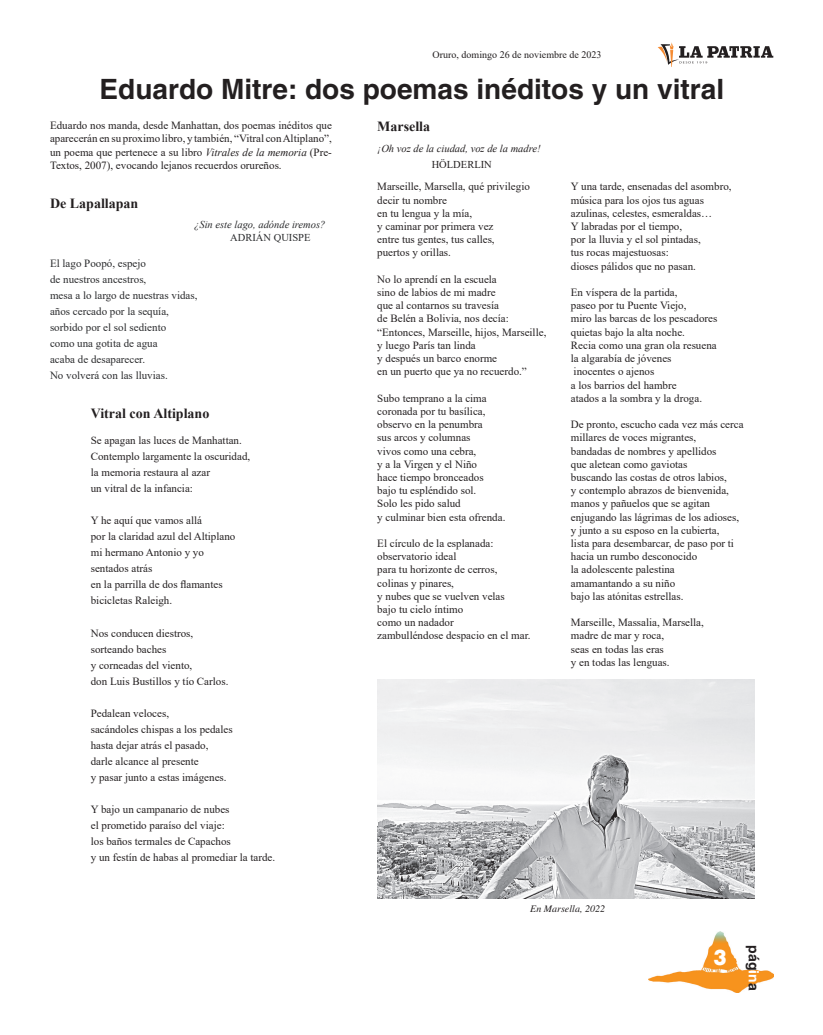
<style>
.page{position:relative;width:823px;height:1035px;background:#fff}
.page>*{position:absolute;margin:0;border:0;box-sizing:border-box;transform-origin:0 0}
.t1{font:700 28px "Helvetica";color:#231f20}
.t2{font:900 22px "Helvetica";color:#fff;scale:.9 1}
.t3{font:700 14px "Times New Roman";color:#231f20}
.t4{font:700 14px "Helvetica";color:#231f20}
.t5{font:11px/13.2px "Times New Roman";color:#231f20}
.t6{font:11px/16px "Times New Roman";color:#2a2b2d}
.t7{font:italic 10.5px "Times New Roman";color:#231f20}
.t8{font:italic 10.5px "Times New Roman";color:#2a2b2d}
.t9{font:10.5px "Times New Roman";color:#2a2b2d}
.t10{font:10.5px "Times New Roman";color:#231f20}
.t11{font:10px "Times New Roman";color:#231f20}
.t12{font:italic 10px "Times";color:#231f20}
.s1{font-style:italic}
.s2{color:#fff}
</style>
<div class="page">
<svg style="left:657px;top:43px;width:115px;height:23px"></svg>
<img style="left:648px;top:931px;width:124px;height:61px">
<img style="left:377px;top:679px;width:377px;height:219px">
<p class="t11" style="left:432px;top:47px;width:170px">Oruro, domingo 26 de noviembre de 2023</p>
<h1 class="t1" style="left:99px;top:72px;width:625px">Eduardo Mitre: dos poemas inéditos y un vitral</h1>
<p class="t5" style="left:50px;top:119px;width:283px;text-align:justify">Eduardo nos manda, desde Manhattan, dos poemas inéditos que aparecerán en su proximo libro, y también, “Vitral con Altiplano”, un poema que pertenece a su libro <span class="s1">Vitrales de la memoria</span> (Pre-Textos, 2007), evocando lejanos recuerdos orureños.</p>
<p class="t3" style="left:50px;top:193px;width:90px">De Lapallapan</p>
<p class="t8" style="left:194px;top:217px;width:133px">¿Sin este lago, adónde iremos?</p>
<p class="t9" style="left:230px;top:230px;width:82px">ADRIÁN QUISPE</p>
<p class="t6" style="left:50px;top:255px;width:149px">El lago Poopó, espejo<br>de nuestros ancestros,<br>mesa a lo largo de nuestras vidas, años cercado por la sequía, sorbido por el sol sediento<br>como una gotita de agua<br>acaba de desaparecer.<br>No volverá con las lluvias.</p>
<p class="t3" style="left:377px;top:116px;width:54px">Marsella</p>
<p class="t7" style="left:377px;top:142px;width:165px">¡Oh voz de la ciudad, voz de la madre!</p>
<p class="t10" style="left:431px;top:157px;width:62px">HÖLDERLIN</p>
<p class="t5" style="left:377px;top:180px;width:154px">Marseille, Marsella, qué privilegio decir tu nombre<br>en tu lengua y la mía,<br>y caminar por primera vez<br>entre tus gentes, tus calles,<br>puertos y orillas.</p>
<p class="t5" style="left:377px;top:272px;width:170px">No lo aprendí en la escuela<br>sino de labios de mi madre<br>que al contarnos su travesía<br>de Belén a Bolivia, nos decía: “Entonces, Marseille, hijos, Marseille, y luego París tan linda<br>y después un barco enorme<br>en un puerto que ya no recuerdo.”</p>
<p class="t5" style="left:377px;top:391px;width:129px">Subo temprano a la cima coronada por tu basílica, observo en la penumbra<br>sus arcos y columnas<br>vivos como una cebra,<br>y a la Virgen y el Niño<br>hace tiempo bronceados bajo tu espléndido sol.<br>Solo les pido salud<br>y culminar bien esta ofrenda.</p>
<p class="t5" style="left:377px;top:536px;width:155px">El círculo de la esplanada: observatorio ideal<br>para tu horizonte de cerros, colinas y pinares,<br>y nubes que se vuelven velas<br>bajo tu cielo íntimo<br>como un nadador<br>zambulléndose despacio en el mar.</p>
<p class="t5" style="left:570px;top:180px;width:162px">Y una tarde, ensenadas del asombro, música para los ojos tus aguas azulinas, celestes, esmeraldas…<br>Y labradas por el tiempo,<br>por la lluvia y el sol pintadas,<br>tus rocas majestuosas:<br>dioses pálidos que no pasan.</p>
<p class="t5" style="left:570px;top:285px;width:148px">En víspera de la partida,<br>paseo por tu Puente Viejo,<br>miro las barcas de los pescadores quietas bajo la alta noche.<br>Recia como una gran ola resuena la algarabía de jóvenes<br>inocentes o ajenos<br>a los barrios del hambre<br>atados a la sombra y la droga.</p>
<p class="t5" style="left:570px;top:417px;width:174px">De pronto, escucho cada vez más cerca millares de voces migrantes,<br>bandadas de nombres y apellidos<br>que aletean como gaviotas<br>buscando las costas de otros labios,<br>y contemplo abrazos de bienvenida, manos y pañuelos que se agitan enjugando las lágrimas de los adioses, y junto a su esposo en la cubierta,<br>lista para desembarcar, de paso por ti hacia un rumbo desconocido<br>la adolescente palestina<br>amamantando a su niño<br>bajo las atónitas estrellas.</p>
<p class="t5" style="left:570px;top:615px;width:134px">Marseille, Massalia, Marsella, madre de mar y roca,<br>seas en todas las eras<br>y en todas las lenguas.</p>
<p class="t3" style="left:91px;top:403px;width:120px">Vitral con Altiplano</p>
<p class="t5" style="left:91px;top:432px;width:161px;line-height:16px">Se apagan las luces de Manhattan.<br>Contemplo largamente la oscuridad, la memoria restaura al azar<br>un vitral de la infancia:</p>
<p class="t5" style="left:91px;top:512px;width:146px;line-height:16px">Y he aquí que vamos allá<br>por la claridad azul del Altiplano mi hermano Antonio y yo sentados atrás<br>en la parrilla de dos flamantes bicicletas Raleigh.</p>
<p class="t5" style="left:91px;top:624px;width:139px;line-height:16px">Nos conducen diestros, sorteando baches<br>y corneadas del viento,<br>don Luis Bustillos y tío Carlos.</p>
<p class="t5" style="left:91px;top:704px;width:143px;line-height:16px">Pedalean veloces,<br>sacándoles chispas a los pedales hasta dejar atrás el pasado, darle alcance al presente<br>y pasar junto a estas imágenes.</p>
<p class="t5" style="left:91px;top:801px;width:186px;line-height:16px">Y bajo un campanario de nubes<br>el prometido paraíso del viaje:<br>los baños termales de Capachos<br>y un festín de habas al promediar la tarde.</p>
<p class="t12" style="left:530px;top:903px;width:76px">En Marsella, 2022</p>
<h2 class="t2" style="left:713px;top:944px;width:16px">3</h2>
<p class="t4" style="left:761px;top:945px;width:47px;rotate:90deg">pág<span class="s2">in</span>a</p>
</div>
